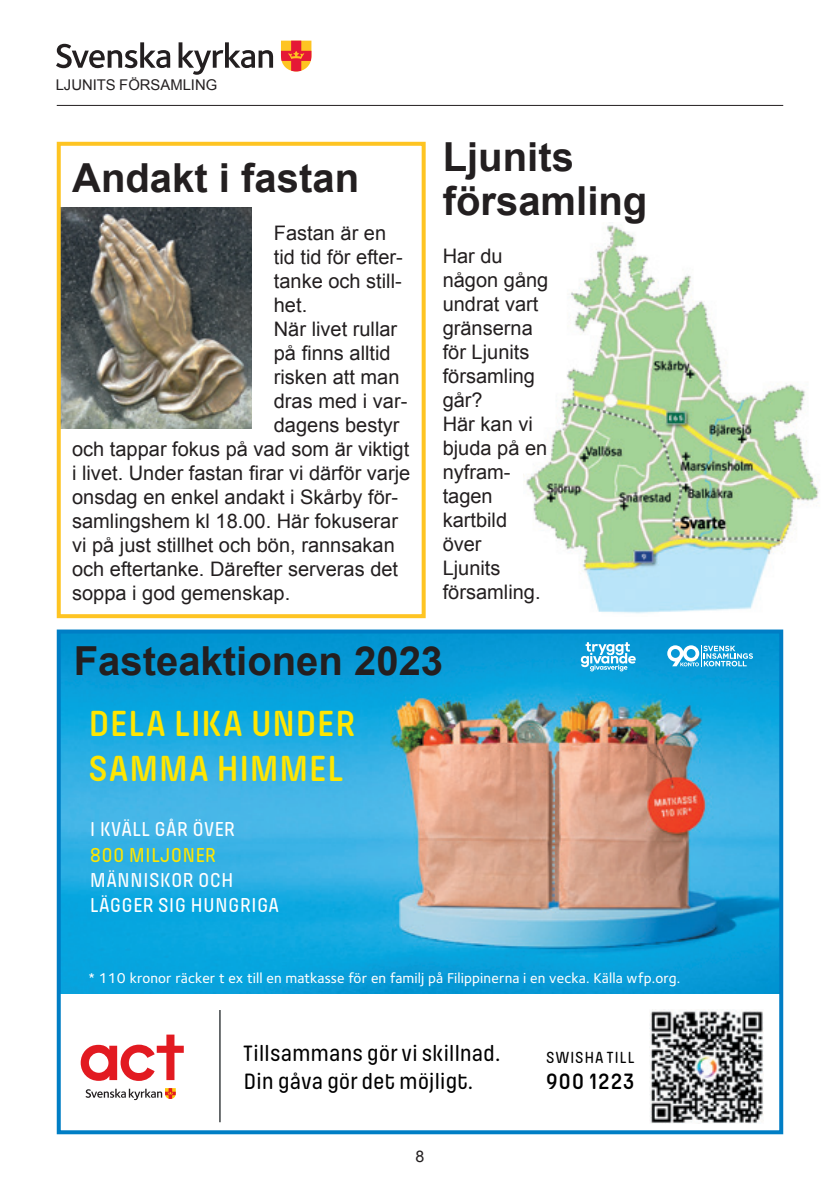
<style>
.page{position:relative;width:840px;height:1191px;background:#fff}
.page>*{position:absolute;margin:0;border:0;box-sizing:border-box;transform-origin:0 0}
.t1{font:700 40px/44px "Arial";color:#231f20}
.t2{font:600 37.8px/45.2px "Pilcrow Soft";letter-spacing:.005em;color:#ffe601}
.t3{font:500 23px/27.6px "Pilcrow Soft";letter-spacing:-.01em;color:#000}
.t4{font:500 23px/27.6px "Pilcrow Soft";color:#231f20}
.t5{font:600 23px "Pilcrow Soft";letter-spacing:.03em;color:#000}
.t6{font:500 21px/25.2px "Pilcrow Soft";letter-spacing:.01em;color:#fff}
.t7{font:500 21px "Pilcrow Soft";letter-spacing:.01em;color:#ffe601}
.t8{font:20px/24px "Arial";color:#231f20}
.t9{font:500 16.8px "Pilcrow Soft";letter-spacing:.045em;color:#000}
.t10{font:16px "Arial";color:#231f20}
.t11{font:14.8px "Arial";color:#231f20}
.t12{font:500 14.6px "Foundry Sterling OT2";letter-spacing:.01em;color:#fff}
</style>
<div class="page">
<img style="left:62px;top:207px;width:189px;height:221px">
<hr style="left:57px;top:105px;width:725px;height:1px;background:#231f20">
<svg style="left:56px;top:42px;width:114px;height:26px"></svg>
<svg style="left:178px;top:42px;width:95px;height:33px"></svg>
<svg style="left:281px;top:41px;width:30px;height:30px"></svg>
<img style="left:523px;top:225px;width:296px;height:389px">
<div style="left:57px;top:142px;width:368px;height:476px;border:4px solid #fec422"></div>
<img style="left:62px;top:634px;width:715px;height:360px">
<svg style="left:81px;top:1034px;width:103px;height:47px"></svg>
<svg style="left:85px;top:1088px;width:91px;height:12px"></svg>
<hr style="left:219px;top:1010px;width:1px;height:112px;background:#34393b">
<img style="left:649px;top:1009px;width:114px;height:114px">
<svg style="left:667px;top:645px;width:85px;height:21px"></svg>
<svg style="left:580px;top:642px;width:55px;height:29px"></svg>
<div style="left:57px;top:629px;width:725px;height:505px;border:4px solid #007ec5"></div>
<p class="t11" style="left:56px;top:75px;width:163px">LJUNITS FÖRSAMLING</p>
<h1 class="t1" style="left:72px;top:157px;width:288px">Andakt i fastan</h1>
<p class="t8" style="left:274px;top:221px;width:114px">Fastan är en</p>
<p class="t8" style="left:274px;top:245px;width:130px">tid tid för efter-</p>
<p class="t8" style="left:274px;top:269px;width:129px">tanke och still-</p>
<p class="t8" style="left:274px;top:293px;width:35px">het.</p>
<p class="t8" style="left:274px;top:317px;width:125px">När livet rullar</p>
<p class="t8" style="left:274px;top:341px;width:118px">på finns alltid</p>
<p class="t8" style="left:274px;top:365px;width:127px">risken att man</p>
<p class="t8" style="left:274px;top:389px;width:135px">dras med i var-</p>
<p class="t8" style="left:274px;top:413px;width:127px">dagens bestyr</p>
<p class="t8" style="left:72px;top:437px;width:338px">och tappar fokus på vad som är viktigt</p>
<p class="t8" style="left:72px;top:461px;width:339px">i livet. Under fastan firar vi därför varje</p>
<p class="t8" style="left:72px;top:485px;width:327px">onsdag en enkel andakt i Skårby för-</p>
<p class="t8" style="left:72px;top:509px;width:327px">samlingshem kl 18.00. Här fokuserar</p>
<p class="t8" style="left:72px;top:533px;width:324px">vi på just stillhet och bön, rannsakan</p>
<p class="t8" style="left:72px;top:557px;width:327px">och eftertanke. Därefter serveras det</p>
<p class="t8" style="left:72px;top:581px;width:219px">soppa i god gemenskap.</p>
<h1 class="t1" style="left:442px;top:136px;width:206px">Ljunits församling</h1>
<p class="t8" style="left:442px;top:244px;width:107px">Har du någon gång undrat vart gränserna för Ljunits församling går?<br>Här kan vi bjuda på en nyfram&shy;tagen kartbild över<br>Ljunits församling.</p>
<h1 class="t1" style="left:74px;top:640px;width:371px">Fasteaktionen 2023</h1>
<h2 class="t2" style="left:88px;top:701px;width:268px">DELA LIKA UNDER<br>SAMMA HIMMEL</h2>
<p class="t6" style="left:90px;top:817px;width:146px">I KVÄLL GÅR ÖVER</p>
<p class="t7" style="left:90px;top:844px;width:127px">800 MILJONER</p>
<p class="t6" style="left:90px;top:867px;width:191px">MÄNNISKOR OCH<br>LÄGGER SIG HUNGRIGA</p>
<p class="t12" style="left:88px;top:967px;width:593px">* 110 kronor räcker t ex till en matkasse för en familj på Filippinerna i en vecka. Källa wfp.org.</p>
<p class="t3" style="left:243px;top:1040px;width:258px">Tillsammans gör vi skillnad.<br>Din gåva gör det möjligt.</p>
<p class="t9" style="left:545px;top:1049px;width:90px">SWISHA TILL</p>
<p class="t4" style="left:237px;top:1049px;width:240px">himmel och tillsammans kan vi göra skillnad.</p>
<p class="t5" style="left:546px;top:1069px;width:90px">900 1223</p>
<p class="t10" style="left:415px;top:1146px;width:10px">8</p>
</div>
